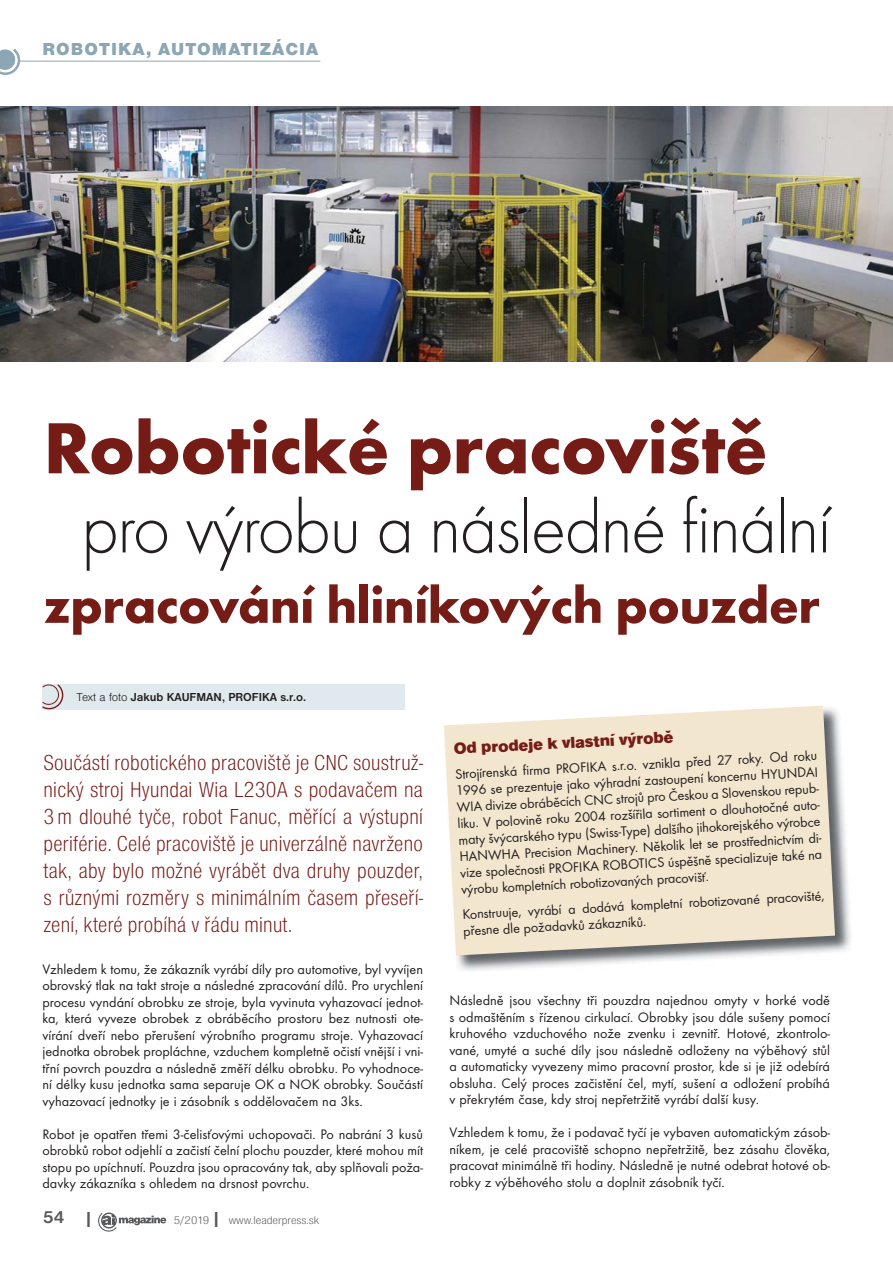
<style>
.page{position:relative;width:893px;height:1263px;background:#fff}
.page>*{position:absolute;margin:0;border:0;box-sizing:border-box;transform-origin:0 0}
.t1{font:300 76.5px "Futura TCE";letter-spacing:-.02em;color:#231f20;scale:.95 1}
.t2{font:700 75px "Futura TCE";letter-spacing:-.01em;color:#761c17}
.t3{font:700 52.5px "Futura TCE";letter-spacing:-.01em;color:#761c17}
.t4{font:22.5px/27px "Nimbus San DCE Lig Con";letter-spacing:.01em;color:#761c17;text-align:justify}
.t5{font:900 18px "Nimbus San DCE";letter-spacing:.06em;color:#8ca6b4}
.t6{font:700 18px "Nimbus San DCE";color:#58595b}
.t7{font:16.5px "Accius TCE Ult";color:#761c17}
.t8{font:14.25px/16.5px "Futura TCE Boo";color:#231f20;text-align:justify}
.t9{font:700 12px "Nimbus San DCE";color:#231f20}
.t10{font:11.55px "Nimbus San DCE Lig Con";color:#58595b;scale:1.18 1}
.s1{font-weight:300}
.s2{font-family:"Nimbus San DCE";font-weight:700;font-size:18px}
</style>
<div class="page">
<svg style="left:98px;top:1213px;width:68px;height:19px"></svg>
<hr style="left:20px;top:61px;width:300px;height:1px;background:#8ca6b4">
<svg style="left:0;top:48px;width:20px;height:27px"></svg>
<div style="left:42px;top:684px;width:363px;height:26px;background:#e0e9ed"></div>
<svg style="left:42px;top:684px;width:21px;height:25px"></svg>
<img style="left:0;top:106px;width:893px;height:256px">
<img style="left:456px;top:710px;width:395px;height:261px">
<svg style="left:444px;top:706px;width:391px;height:249px;background:#eee2cd"></svg>
<p class="t5" style="left:42px;top:42px;width:277px">ROBOTIKA, AUTOMATIZÁCIA</p>
<h2 class="t2" style="left:43px;top:418px;width:726px">Robotické pracoviště</h2>
<h1 class="t1" style="left:82px;top:491px;width:790px">pro výrobu a následné finální</h1>
<h3 class="t3" style="left:43px;top:584px;width:778px">zpracování hliníkových pouzder</h3>
<p class="t9" style="left:76px;top:693px;width:231px"><span class="s1">Text a foto</span> Jakub KAUFMAN, PROFIKA s.r.o.</p>
<p class="t4" style="left:43px;top:751px;width:381px">Součástí robotického pracoviště je CNC soustruž&shy;nický stroj Hyundai Wia L230A s podavačem na 3 m dlouhé tyče, robot Fanuc, měřící a výstupní periférie. Celé pracoviště je univerzálně navrženo tak, aby bylo možné vyrábět dva druhy pouzder, s různými rozměry s minimálním časem přeseří&shy;zení, které probíhá v řádu minut.</p>
<p class="t8" style="left:42px;top:962px;width:382px">Vzhledem k tomu, že zákazník vyrábí díly pro automotive, byl vyvíjen obrovský tlak na takt stroje a následné zpracování dílů. Pro urychlení procesu vyndání obrobku ze stroje, byla vyvinuta vyhazovací jednot&shy;ka, která vyveze obrobek z obráběcího prostoru bez nutnosti ote&shy;vírání dveří nebo přerušení výrobního programu stroje. Vyhazovací jednotka obrobek propláchne, vzduchem kompletně očistí vnější i vni&shy;třní povrch pouzdra a následně změří délku obrobku. Po vyhodnoce&shy;ní délky kusu jednotka sama separuje OK a NOK obrobky. Součástí vyhazovací jednotky je i zásobník s oddělovačem na 3ks.</p>
<p class="t8" style="left:42px;top:1127px;width:382px">Robot je opatřen třemi 3-čelisťovými uchopovači. Po nabrání 3 kusů obrobků robot odjehlí a začistí čelní plochu pouzder, které mohou mít stopu po upíchnutí. Pouzdra jsou opracovány tak, aby splňovali poža&shy;davky zákazníka s ohledem na drsnost povrchu.</p>
<p class="t6" style="left:42px;top:1210px;width:52px">54 |</p>
<p class="t10" style="left:174px;top:1215px;width:125px">5/2019 <span class="s2">|</span> www.leaderpress.sk</p>
<p class="t7" style="left:453px;top:742px;width:222px;rotate:-3deg">Od prodeje k vlastní výrobě</p>
<p class="t8" style="left:455px;top:767px;width:369px;text-align:left;rotate:-3deg">Strojírenská fi rma PROFIKA s.r.o. vznikla před 27 roky. Od roku 1996 se prezentuje jako výhradní zastoupení koncernu HYUNDAI WIA divize obráběcích CNC strojů pro Českou a Slovenskou repub&shy;liku. V polovině roku 2004 rozšířila sortiment o dlouhotočné auto&shy;maty švýcarského typu (Swiss-Type) dalšího jihokorejského výrobce HANWHA Precision Machinery. Několik let se prostřednictvím di&shy;vize společnosti PROFIKA ROBOTICS úspěšně specializuje také na výrobu kompletních robotizovaných pracovišť.</p>
<p class="t8" style="left:462px;top:907px;width:364px;rotate:-3deg">Konstruuje, vyrábí a dodává kompletní robotizované pracovišté, přesne dle požadavků zákazníků.</p>
<p class="t8" style="left:449px;top:993px;width:382px">Následně jsou všechny tři pouzdra najednou omyty v horké vodě s odmaštěním s řízenou cirkulací. Obrobky jsou dále sušeny pomocí kruhového vzduchového nože zvenku i zevnitř. Hotové, zkontrolo&shy;vané, umyté a suché díly jsou následně odloženy na výběhový stůl a automaticky vyvezeny mimo pracovní prostor, kde si je již odebírá obsluha. Celý proces začistění čel, mytí, sušení a odložení probíhá v překrytém čase, kdy stroj nepřetržitě vyrábí další kusy.</p>
<p class="t8" style="left:449px;top:1125px;width:382px">Vzhledem k tomu, že i podavač tyčí je vybaven automatickým zásob&shy;níkem, je celé pracoviště schopno nepřetržitě, bez zásahu člověka, pracovat minimálně tři hodiny. Následně je nutné odebrat hotové ob&shy;robky z výběhového stolu a doplnit zásobník tyčí.</p>
</div>
